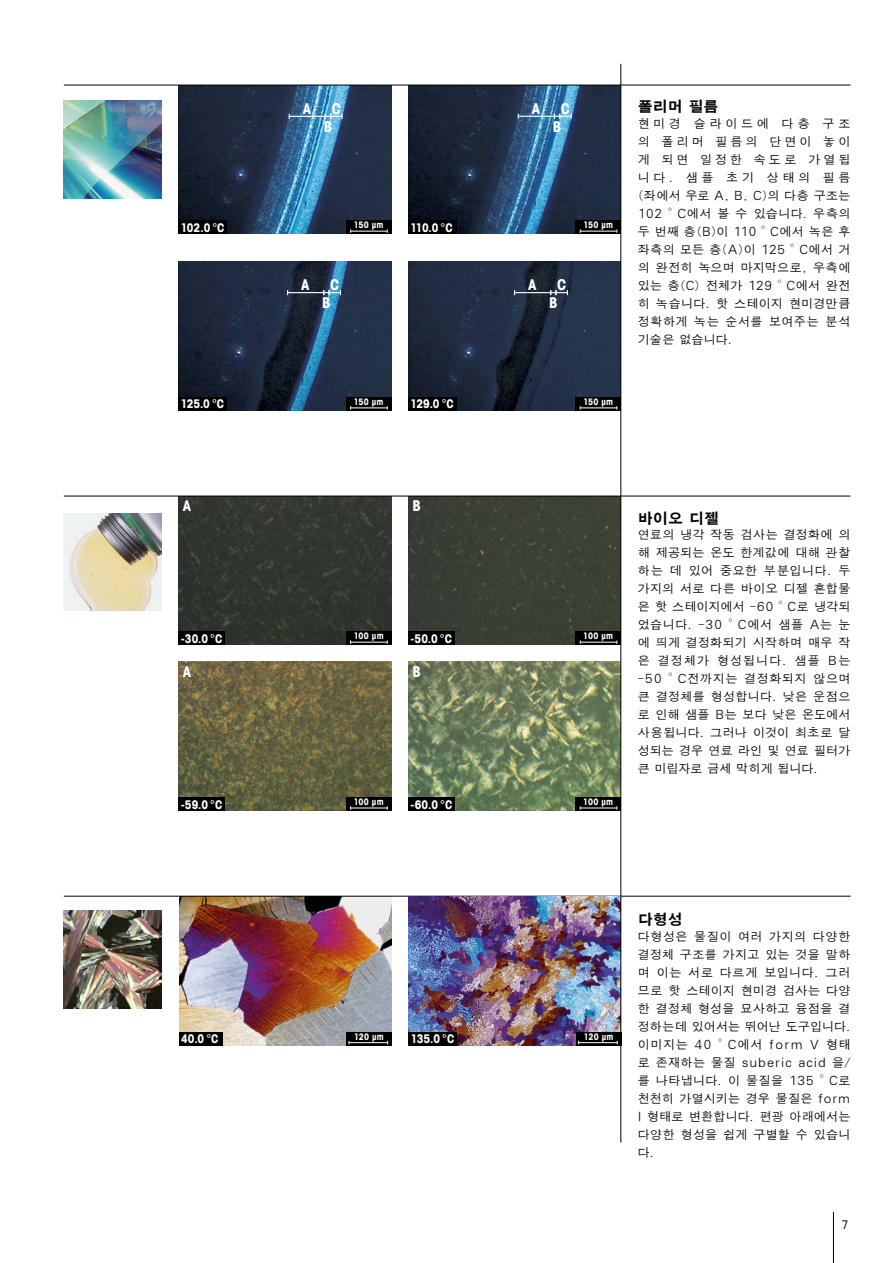
<style>
.page{position:relative;width:893px;height:1263px;background:#fff}
.page>*{position:absolute;margin:0;border:0;box-sizing:border-box;transform-origin:0 0}
.t1{font:700 condensed 15px "Avant Garde Com";color:#fff}
.t2{font:700 15px "SM Gothic Std";color:#000}
.t3{font:500 12px/18px "SM Gothic Std";letter-spacing:.02em;color:#000;text-align:justify}
.t4{font:700 condensed 12px "Avant Garde Com";letter-spacing:.005em;color:#fff}
.t5{font:condensed 12px "Avant Garde Com";color:#000}
.t6{font:700 condensed 9px "Avant Garde Com";letter-spacing:.04em;color:#fff}
</style>
<div class="page">
<hr style="left:833px;top:1212px;width:1px;height:51px;background:#000">
<img style="left:179px;top:497px;width:212px;height:148px">
<div style="left:179px;top:632px;width:46px;height:13px;background:#000"></div>
<div style="left:346px;top:632px;width:45px;height:13px;background:#000"></div>
<hr style="left:351px;top:642px;width:36px;height:1px;background:#fff">
<img style="left:64px;top:513px;width:98px;height:98px">
<img style="left:64px;top:101px;width:98px;height:97px">
<img style="left:179px;top:662px;width:212px;height:149px">
<div style="left:346px;top:797px;width:45px;height:14px;background:#000"></div>
<hr style="left:351px;top:808px;width:36px;height:1px;background:#fff">
<div style="left:179px;top:797px;width:46px;height:14px;background:#000"></div>
<div style="left:408px;top:497px;width:212px;height:148px;background:#3a4035"></div>
<div style="left:576px;top:632px;width:45px;height:13px;background:#000"></div>
<hr style="left:580px;top:642px;width:37px;height:1px;background:#fff">
<div style="left:408px;top:632px;width:47px;height:13px;background:#000"></div>
<img style="left:408px;top:662px;width:212px;height:149px">
<div style="left:576px;top:797px;width:45px;height:14px;background:#000"></div>
<hr style="left:580px;top:808px;width:37px;height:1px;background:#fff">
<div style="left:408px;top:797px;width:47px;height:14px;background:#000"></div>
<img style="left:64px;top:911px;width:98px;height:97px">
<img style="left:180px;top:897px;width:212px;height:148px">
<div style="left:179px;top:1032px;width:43px;height:13px;background:#000"></div>
<div style="left:346px;top:1032px;width:46px;height:13px;background:#000"></div>
<hr style="left:349px;top:1042px;width:39px;height:1px;background:#fff">
<img style="left:179px;top:262px;width:212px;height:149px">
<div style="left:179px;top:397px;width:48px;height:14px;background:#000"></div>
<div style="left:346px;top:397px;width:45px;height:14px;background:#000"></div>
<hr style="left:288px;top:292px;width:36px;height:1px;background:#fff">
<svg style="left:323px;top:290px;width:18px;height:5px"></svg>
<hr style="left:64px;top:496px;width:786px;height:1px;background:#000">
<hr style="left:64px;top:896px;width:786px;height:1px;background:#000">
<img style="left:409px;top:896px;width:211px;height:149px">
<div style="left:409px;top:1032px;width:48px;height:13px;background:#000"></div>
<div style="left:576px;top:1032px;width:45px;height:13px;background:#000"></div>
<hr style="left:579px;top:1042px;width:38px;height:1px;background:#fff">
<img style="left:408px;top:86px;width:212px;height:148px">
<div style="left:408px;top:221px;width:49px;height:13px;background:#000"></div>
<hr style="left:518px;top:116px;width:36px;height:1px;background:#fff">
<svg style="left:554px;top:114px;width:18px;height:5px"></svg>
<div style="left:576px;top:221px;width:45px;height:13px;background:#000"></div>
<hr style="left:580px;top:231px;width:37px;height:1px;background:#fff">
<img style="left:179px;top:86px;width:212px;height:148px">
<div style="left:179px;top:221px;width:48px;height:13px;background:#000"></div>
<div style="left:346px;top:221px;width:45px;height:13px;background:#000"></div>
<hr style="left:351px;top:231px;width:36px;height:1px;background:#fff">
<hr style="left:289px;top:116px;width:36px;height:1px;background:#fff">
<svg style="left:325px;top:114px;width:18px;height:5px"></svg>
<hr style="left:351px;top:407px;width:36px;height:1px;background:#fff">
<img style="left:408px;top:262px;width:212px;height:149px">
<div style="left:408px;top:397px;width:49px;height:14px;background:#000"></div>
<hr style="left:515px;top:292px;width:36px;height:1px;background:#fff">
<svg style="left:550px;top:290px;width:18px;height:5px"></svg>
<div style="left:576px;top:397px;width:45px;height:14px;background:#000"></div>
<hr style="left:580px;top:407px;width:37px;height:1px;background:#fff">
<hr style="left:64px;top:85px;width:786px;height:1px;background:#000">
<hr style="left:620px;top:64px;width:1px;height:1078px;background:#000">
<p class="t1" style="left:303px;top:99px;width:10px">A</p>
<p class="t1" style="left:332px;top:99px;width:11px">C</p>
<p class="t1" style="left:324px;top:117px;width:10px">B</p>
<p class="t1" style="left:532px;top:99px;width:10px">A</p>
<p class="t1" style="left:561px;top:99px;width:11px">C</p>
<p class="t1" style="left:553px;top:117px;width:10px">B</p>
<p class="t4" style="left:181px;top:220px;width:45px">102.0 °C</p>
<p class="t6" style="left:354px;top:219px;width:31px">150 µm</p>
<p class="t6" style="left:583px;top:219px;width:31px">150 µm</p>
<p class="t4" style="left:410px;top:220px;width:44px">110.0 °C</p>
<p class="t1" style="left:301px;top:275px;width:10px">A</p>
<p class="t1" style="left:330px;top:275px;width:11px">C</p>
<p class="t1" style="left:528px;top:275px;width:10px">A</p>
<p class="t1" style="left:557px;top:275px;width:11px">C</p>
<p class="t1" style="left:322px;top:293px;width:10px">B</p>
<p class="t1" style="left:549px;top:293px;width:10px">B</p>
<p class="t4" style="left:181px;top:396px;width:45px">125.0 °C</p>
<p class="t6" style="left:354px;top:396px;width:31px">150 µm</p>
<p class="t4" style="left:410px;top:396px;width:45px">129.0 °C</p>
<p class="t6" style="left:583px;top:396px;width:31px">150 µm</p>
<p class="t2" style="left:638px;top:99px;width:82px">폴리머 필름</p>
<p class="t3" style="left:638px;top:115px;width:214px">현미경 슬라이드에 다층 구조 의 폴리머 필름의 단면이 놓이 게 되면 일정한 속도로 가열됩 니다. 샘플 초기 상태의 필름 (좌에서 우로 A, B, C)의 다층 구조는 102 °C에서 볼 수 있습니다. 우측의 두 번째 층(B)이 110 °C에서 녹은 후 좌측의 모든 층(A)이 125 °C에서 거 의 완전히 녹으며 마지막으로, 우측에 있는 층(C) 전체가 129 °C에서 완전 히 녹습니다. 핫 스테이지 현미경만큼 정확하게 녹는 순서를 보여주는 분석 기술은 없습니다.</p>
<p class="t1" style="left:183px;top:496px;width:10px">A</p>
<p class="t4" style="left:181px;top:631px;width:43px">-30.0 °C</p>
<p class="t6" style="left:354px;top:630px;width:32px">100 µm</p>
<p class="t1" style="left:183px;top:662px;width:10px">A</p>
<p class="t1" style="left:412px;top:496px;width:10px">B</p>
<p class="t4" style="left:410px;top:631px;width:43px">-50.0 °C</p>
<p class="t6" style="left:583px;top:630px;width:32px">100 µm</p>
<p class="t1" style="left:412px;top:662px;width:10px">B</p>
<p class="t2" style="left:638px;top:511px;width:83px">바이오 디젤</p>
<p class="t3" style="left:638px;top:527px;width:214px">연료의 냉각 작동 검사는 결정화에 의 해 제공되는 온도 한계값에 대해 관찰 하는 데 있어 중요한 부분입니다. 두 가지의 서로 다른 바이오 디젤 혼합물 은 핫 스테이지에서 -60 °C로 냉각되 었습니다. -30 °C에서 샘플 A는 눈 에 띄게 결정화되기 시작하며 매우 작 은 결정체가 형성됩니다. 샘플 B는 -50 °C전까지는 결정화되지 않으며 큰 결정체를 형성합니다. 낮은 운점으 로 인해 샘플 B는 보다 낮은 온도에서 사용됩니다. 그러나 이것이 최초로 달 성되는 경우 연료 라인 및 연료 필터가 큰 미립자로 금세 막히게 됩니다.</p>
<p class="t4" style="left:181px;top:796px;width:43px">-59.0 °C</p>
<p class="t6" style="left:354px;top:796px;width:32px">100 µm</p>
<p class="t4" style="left:410px;top:796px;width:43px">-60.0 °C</p>
<p class="t6" style="left:583px;top:796px;width:32px">100 µm</p>
<p class="t4" style="left:181px;top:1031px;width:39px">40.0 °C</p>
<p class="t6" style="left:354px;top:1031px;width:31px">120 µm</p>
<p class="t4" style="left:411px;top:1031px;width:45px">135.0 °C</p>
<p class="t6" style="left:584px;top:1031px;width:31px">120 µm</p>
<p class="t2" style="left:638px;top:912px;width:47px">다형성</p>
<p class="t3" style="left:638px;top:928px;width:214px">다형성은 물질이 여러 가지의 다양한 결정체 구조를 가지고 있는 것을 말하 며 이는 서로 다르게 보입니다. 그러 므로 핫 스테이지 현미경 검사는 다양 한 결정체 형성을 묘사하고 융점을 결 정하는데 있어서는 뛰어난 도구입니다. 이미지는 40 °C에서 form V 형태 로 존재하는 물질 suberic acid 을/ 를 나타냅니다. 이 물질을 135 °C로 천천히 가열시키는 경우 물질은 form I 형태로 변환합니다. 편광 아래에서는 다양한 형성을 쉽게 구별할 수 있습니 다.</p>
<p class="t5" style="left:842px;top:1217px;width:8px">7</p>
</div>
